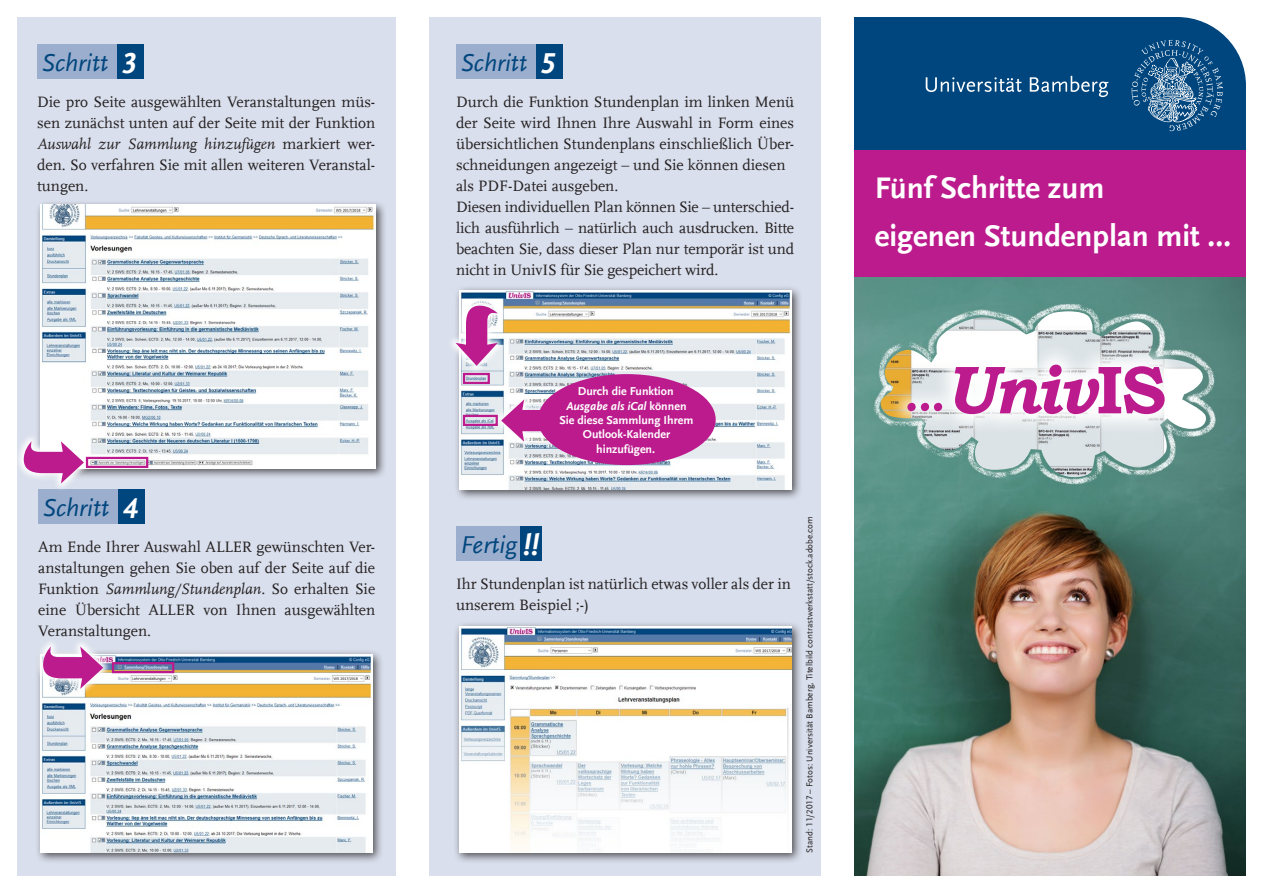
<style>
.page{position:relative;width:1263px;height:893px;background:#fff}
.page>*{position:absolute;margin:0;border:0;box-sizing:border-box;transform-origin:0 0}
.t1{font:700 51.9px "UB Scala Sans";color:#bc1b8d}
.t2{font:700 31.2px/48px "UB Scala Sans";color:#fff}
.t3{font:italic 25.5px "UB Scala Sans";color:#00467e}
.t4{font:15.75px/21px "UB Scala";color:#231f20;text-align:justify}
.t5{font:700 12px/14.4px "UB Scala Sans";color:#fff;text-align:center}
.t6{font:9px "UB Scala Sans";color:#231f20}
.s1{font-weight:700;font-size:30.15px;color:#fff}
.s2{font-style:italic}
</style>
<div class="page">
<div style="left:429px;top:17px;width:392px;height:859px;background:#d9dfec"></div>
<div style="left:17px;top:17px;width:378px;height:859px;background:#d9dfec"></div>
<div style="left:855px;top:150px;width:391px;height:198px;background:#bc1b8d"></div>
<div style="left:855px;top:17px;width:391px;height:133px;background:#00467e"></div>
<svg style="left:1131px;top:40px;width:92px;height:91px;background:#2d6694"></svg>
<svg style="left:926px;top:77px;width:95px;height:15px"></svg>
<svg style="left:1030px;top:76px;width:78px;height:21px;background:#376e9a"></svg>
<img style="left:855px;top:277px;width:391px;height:599px">
<div style="left:37px;top:45px;width:80px;height:34px;background:#9caecd"></div>
<div style="left:117px;top:45px;width:27px;height:34px;background:#00467e"></div>
<div style="left:456px;top:45px;width:80px;height:34px;background:#9caecd"></div>
<div style="left:536px;top:45px;width:27px;height:34px;background:#00467e"></div>
<div style="left:35px;top:200px;width:352px;height:279px;background:#231f20;opacity:.75"></div>
<img style="left:40px;top:205px;width:336px;height:263px">
<div style="left:453px;top:621px;width:350px;height:243px;background:#231f20;opacity:.75"></div>
<img style="left:459px;top:627px;width:332px;height:226px">
<div style="left:35px;top:649px;width:349px;height:215px;background:#231f20;opacity:.75"></div>
<img style="left:40px;top:654px;width:332px;height:199px">
<div style="left:38px;top:490px;width:80px;height:34px;background:#9caecd"></div>
<div style="left:118px;top:490px;width:27px;height:34px;background:#00467e"></div>
<div style="left:456px;top:527px;width:64px;height:34px;background:#9caecd"></div>
<div style="left:520px;top:527px;width:22px;height:34px;background:#00467e"></div>
<svg style="left:19px;top:433px;width:74px;height:57px"></svg>
<svg style="left:24px;top:441px;width:60px;height:43px"></svg>
<svg style="left:35px;top:642px;width:77px;height:55px"></svg>
<svg style="left:43px;top:646px;width:60px;height:43px;background:#cf81b8"></svg>
<div style="left:86px;top:457px;width:62px;height:11px;border:2px solid #bc1b8d"></div>
<div style="left:112px;top:662px;width:62px;height:11px;border:2px solid #bc1b8d"></div>
<div style="left:454px;top:285px;width:349px;height:215px;background:#231f20;opacity:.75"></div>
<img style="left:459px;top:291px;width:332px;height:198px">
<svg style="left:451px;top:297px;width:55px;height:77px"></svg>
<svg style="left:456px;top:306px;width:42px;height:60px;background:#d284be"></svg>
<svg style="left:492px;top:391px;width:68px;height:59px"></svg>
<svg style="left:501px;top:399px;width:48px;height:43px;background:#d78fc3"></svg>
<div style="left:463px;top:373px;width:27px;height:11px;border:2px solid #bc1b8d"></div>
<div style="left:463px;top:415px;width:35px;height:11px;border:2px solid #bc1b8d"></div>
<div style="left:538px;top:374px;width:178px;height:91px;background:#bc1b8d;border-radius:50%"></div>
<img style="left:879px;top:311px;width:328px;height:168px">
<svg style="left:933px;top:342px;width:254px;height:94px"></svg>
<svg style="left:955px;top:365px;width:210px;height:49px"></svg>
<div style="left:889px;top:385px;width:71px;height:44px;background:#fff;opacity:.75"></div>
<h3 class="t3" style="left:41px;top:48px;width:97px">Schritt <span class="s1">3</span></h3>
<p class="t4" style="left:37px;top:91px;width:340px">Die pro Seite ausgewählten Veranstaltungen müs&shy;sen zunächst unten auf der Seite mit der Funktion <span class="s2">Auswahl zur Sammlung hinzufügen</span> markiert wer&shy;den. So verfahren Sie mit allen weiteren Veranstal&shy;tungen.</p>
<h3 class="t3" style="left:460px;top:48px;width:97px">Schritt <span class="s1">5</span></h3>
<p class="t4" style="left:456px;top:91px;width:340px;text-align:left">Durch die Funktion Stundenplan im linken Menü der Seite wird Ihnen Ihre Auswahl in Form eines übersichtlichen Stundenplans einschließlich Über&shy;schneidungen angezeigt – und Sie können diesen als PDF-Datei ausgeben.<br>Diesen individuellen Plan können Sie – unterschied&shy;lich ausführlich – natürlich auch ausdrucken. Bitte beachten Sie, dass dieser Plan nur temporär ist und nicht in UnivIS für Sie gespeichert wird.</p>
<p class="t5" style="left:559px;top:384px;width:135px">Durch die Funktion<br><span class="s2">Ausgabe als iCal</span> können<br>Sie diese Sammlung Ihrem<br>Outlook-Kalender hinzufügen.</p>
<h3 class="t3" style="left:43px;top:493px;width:97px">Schritt <span class="s1">4</span></h3>
<p class="t4" style="left:38px;top:536px;width:338px">Am Ende Ihrer Auswahl ALLER gewünschten Ver&shy;anstaltungen gehen Sie oben auf der Seite auf die Funktion <span class="s2">Sammlung/Stundenplan</span>. So erhalten Sie eine Übersicht ALLER von Ihnen ausgewählten Veranstaltungen.</p>
<h3 class="t3" style="left:460px;top:530px;width:81px">Fertig <span class="s1">!!</span></h3>
<p class="t4" style="left:456px;top:573px;width:336px">Ihr Stundenplan ist natürlich etwas voller als der in unserem Beispiel ;-)</p>
<p class="t6" style="left:804px;top:853px;width:338px;rotate:-90deg">Stand: 11/2017 – Fotos: Universität Bamberg, Titelbild contrastwerkstatt/stock.adobe.com</p>
<h2 class="t2" style="left:875px;top:164px;width:358px">Fünf Schritte zum<br>eigenen Stundenplan mit …</h2>
<h1 class="t1" style="left:905px;top:363px;width:40px">…</h1>
</div>
